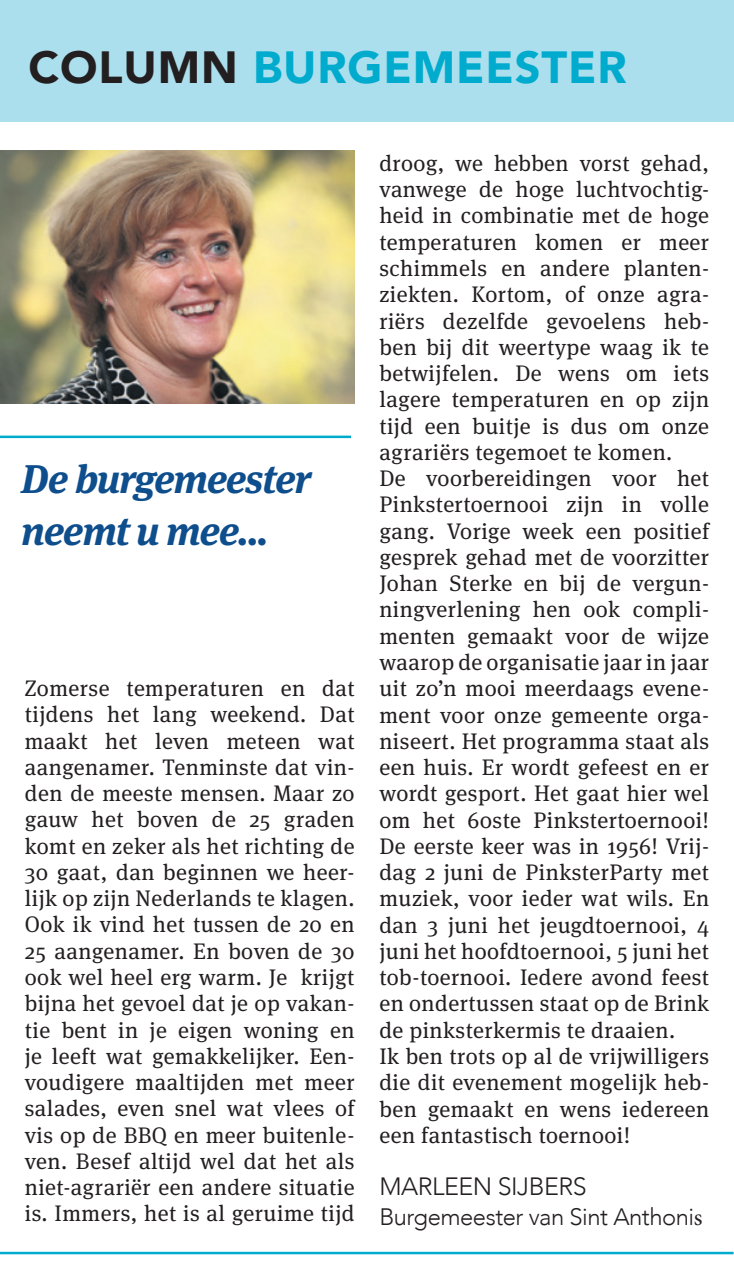
<style>
.page{position:relative;width:734px;height:1276px;background:#fff}
.page>*{position:absolute;margin:0;border:0;box-sizing:border-box;transform-origin:0 0}
.t1{font:900 45px "Avenir";letter-spacing:.02em;color:#00abcd}
.t2{font:italic 700 40px/52.5px "Meta Serif";letter-spacing:-.03em;color:#0f4e8c}
.t3{font:300 25px "Avenir";letter-spacing:-.02em;color:#231f20}
.t4{font:300 23.75px "Avenir";letter-spacing:-.02em;color:#231f20}
.t5{font:22.5px/26.2px "Meta Serif";letter-spacing:.02em;color:#231f20;text-align:justify}
.s1{color:#231f20}
.s2{font-family:"Minion Pro";font-weight:400}
</style>
<div class="page">
<div style="left:0;top:0;width:733px;height:121px;background:#acdfed"></div>
<hr style="left:0;top:1251px;width:733px;height:3px;background:#00abcd">
<hr style="left:0;top:435px;width:351px;height:3px;background:#00abcd">
<img style="left:1px;top:151px;width:353px;height:252px">
<h1 class="t1" style="left:28px;top:29px;width:599px"><span class="s1">COLUMN</span> BURGEMEESTER</h1>
<h2 class="t2" style="left:21px;top:448px;width:291px">De burgemeester neemt u mee...</h2>
<p class="t5" style="left:25px;top:675px;width:331px">Zomerse temperaturen en dat tijdens het lang weekend. Dat maakt het leven meteen wat aangenamer. Tenminste dat vin&shy;den de meeste mensen. Maar zo gauw het boven de 25 graden komt en zeker als het richting de 30 gaat, dan beginnen we heer&shy;lijk op zijn Nederlands te klagen.<br>Ook ik vind het tussen de 20 en 25 aangenamer. En boven de 30 ook wel heel erg warm. Je krijgt bijna het gevoel dat je op vakan&shy;tie bent in je eigen woning en je leeft wat gemakkelijker. Een&shy;voudigere maaltijden met meer salades, even snel wat vlees of vis op de BBQ en meer buitenle&shy;ven. Besef altijd wel dat het als niet-agrariër een andere situatie is. Immers, het is al geruime tijd</p>
<p class="t5" style="left:379px;top:150px;width:331px;text-align:left">droog, we hebben vorst gehad, vanwege de hoge luchtvochtig&shy;heid in combinatie met de hoge temperaturen komen er meer schimmels en andere planten&shy;ziekten. Kortom, of onze agra&shy;riërs dezelfde gevoelens heb&shy;ben bij dit weertype waag ik te betwijfelen. De wens om iets lagere temperaturen en op zijn tijd een buitje is dus om onze agrariërs tegemoet te komen.<br>De voorbereidingen voor het<br>Pinkstertoernooi zijn in volle gang. Vorige week een positief gesprek gehad met de voorzitter<br>Johan Sterke en bij de vergun&shy;ningverlening hen ook compli&shy;menten gemaakt voor de wijze waarop de organisatie jaar in jaar uit zo’n mooi meerdaags evene&shy;ment voor onze gemeente orga&shy;niseert. Het programma staat als een huis. Er wordt gefeest en er wordt gesport. Het gaat hier wel om het 60ste Pinkstertoernooi!<br>De eerste keer was in 1956! Vrij&shy;dag 2 juni de PinksterParty met muziek, voor ieder wat wils. En dan 3 juni het jeugdtoernooi, 4 juni het hoofdtoernooi, 5 juni het tob-toernooi. Iedere avond feest en ondertussen staat op de Brink de pinksterkermis te draaien.<br>Ik ben trots op al de vrijwilligers die dit evenement mogelijk heb&shy;ben gemaakt en wens iedereen een fantastisch toernooi!</p>
<p class="t3" style="left:379px;top:1171px;width:209px">MARLEEN SIJBERS</p>
<p class="t4" style="left:379px;top:1202px;width:324px">Burgemeester van Sint Anthoni<span class="s2">s</span></p>
</div>
